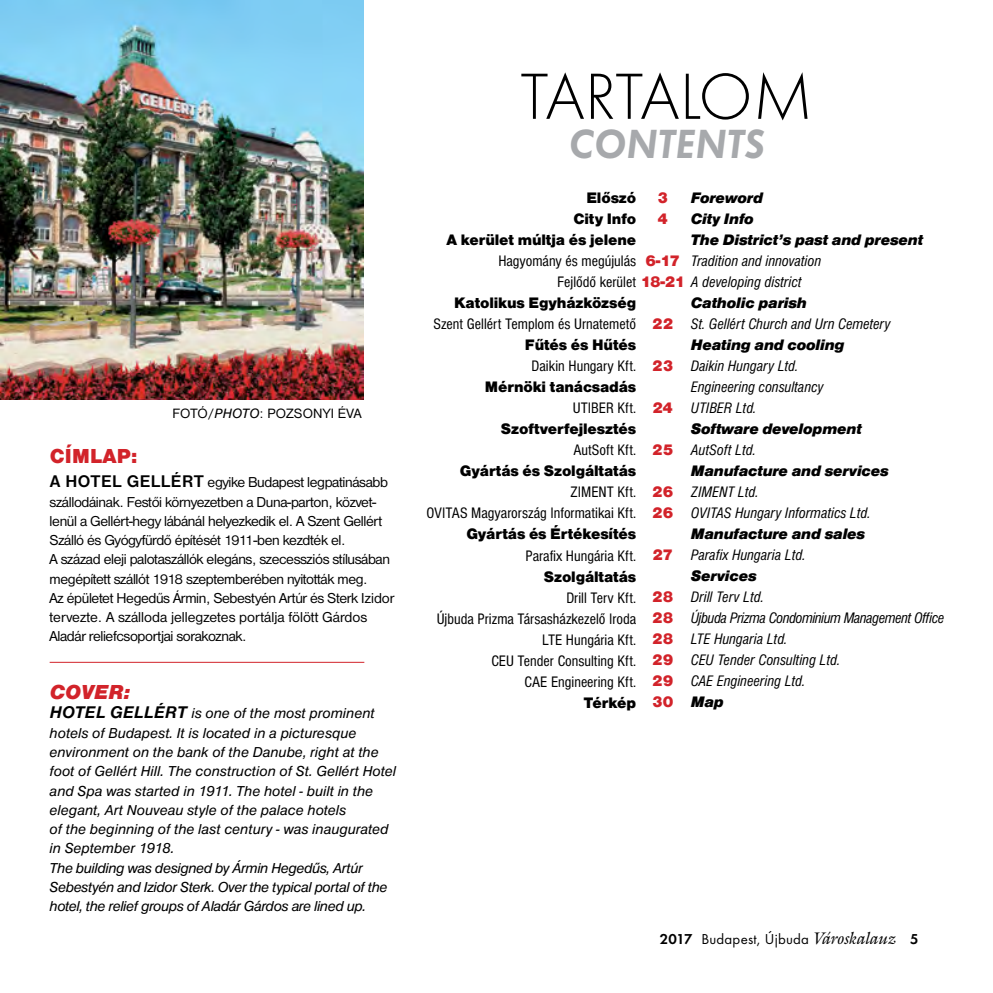
<style>
.page{position:relative;width:993px;height:993px;background:#fff}
.page>*{position:absolute;margin:0;border:0;box-sizing:border-box;transform-origin:0 0}
.t1{font:67.55px "Futura Lig";letter-spacing:-.01em;color:#000}
.t2{font:italic 42.18px "Futura Dem";color:#a7a9ac}
.t3{font:21px "Nimbus Sans DOT Blac";letter-spacing:.01em;color:#d2232a}
.t4{font:21px "Nimbus Sans DOT Blac Ital";letter-spacing:.01em;color:#d2232a}
.t5{font:italic condensed 15.75px/21px "Nimbus Sans DOT";color:#000}
.t6{font:condensed 15.75px "Nimbus Sans DOT";color:#000}
.t7{font:15.75px "Nimbus Sans DOT Blac";letter-spacing:-.01em;color:#000}
.t8{font:15.75px/21px "Nimbus Sans DOT Blac Ital";letter-spacing:-.01em;color:#000}
.t9{font:15.75px/21px "Nimbus Sans DOT Blac";letter-spacing:-.015em;color:#d2232a}
.t10{font:italic 14.88px/19.2px "Nimbus Sans DOT";color:#000}
.t11{font:14.88px/19.2px "Nimbus Sans DOT";letter-spacing:-.025em;color:#000}
.t12{font:14.88px "Futura Reg";letter-spacing:.015em;color:#000}
.t13{font:14px "Nimbus Sans DOT";letter-spacing:.015em;color:#000}
.s1{font-style:italic}
.s2{font-weight:700;font-size:17.5px}
.s3{font-style:normal}
.s4{font-family:"Nimbus Sans DOT Blac";font-style:normal;font-stretch:normal;color:#d2232a}
.s5{font-family:"Nimbus Sans DOT";font-style:italic;font-stretch:condensed}
.s6{font-family:"Nimbus Sans DOT Blac Ital";font-style:normal;font-stretch:normal}
.s7{font-family:"Futura Dem"}
.s8{font-family:"Galliard HU Italic";font-size:16.62px}
</style>
<div class="page">
<hr style="left:50px;top:661px;width:314px;height:1px;background:#d2232a">
<img style="left:0;top:0;width:363px;height:399px">
<p class="t13" style="left:172px;top:405px;width:190px">FOTÓ/<span class="s1">PHOTO</span>: Pozso nyi Éva</p>
<p class="t3" style="left:50px;top:443px;width:89px">Címlap:</p>
<p class="t11" style="left:50px;top:472px;width:346px"><span class="s2">A HOTEL GELLÉRT</span> egyike Budapest legpatinásabb szállodáinak. Festői környezetben a Duna-parton, közvet&shy;lenül a Gellért-hegy lábánál helyezkedik el. A Szent Gellért Szálló és Gyógyfürdő építését 1911-ben kezdték el.<br>A század eleji palotaszállók elegáns, szecessziós stílusában megépített szállót 1918 szeptemberében nyitották meg.<br>Az épületet Hegedűs Ármin, Sebestyén Artúr és Sterk Izidor tervezte. A szálloda jellegzetes portálja fölött Gárdos Aladár reliefcsoportjai sorakoznak.</p>
<p class="t4" style="left:50px;top:679px;width:82px">cover:</p>
<p class="t10" style="left:50px;top:703px;width:348px"><span class="s2">HOTEL GELLÉRT</span> is one of the most prominent hotels of Budapest. It is located in a picturesque environment on the bank of the Danube, right at the foot of Gellért Hill. The construction of St. Gellért Hotel and Spa was started in 1911. The hotel - built in the elegant, Art Nouveau style of the palace hotels<br>of the beginning of the last century - was inaugurated in September 1918.<br>The building was designed by Ármin Hegedűs, Artúr Sebestyén and Izidor Sterk. Over the typical portal of the hotel, the relief groups of Aladár Gárdos are lined up.</p>
<p class="t1" style="left:520px;top:58px;width:294px">TARTALOM</p>
<p class="t2" style="left:568px;top:119px;width:197px">CONTENTS</p>
<p class="t7" style="left:586px;top:189px;width:51px">Előszó</p>
<p class="t7" style="left:573px;top:210px;width:64px">City Info</p>
<p class="t7" style="left:446px;top:231px;width:191px">A kerület múltja és jelene</p>
<p class="t6" style="left:498px;top:252px;width:139px">Hagyomány és megújulás</p>
<p class="t5" style="left:557px;top:272px;width:245px"><span class="s3">Fejlődő kerület</span> <span class="s4">18-21</span> A developing district</p>
<p class="t7" style="left:454px;top:294px;width:183px">Katolikus Egyházközség</p>
<p class="t6" style="left:433px;top:315px;width:204px">Szent Gellért Templom és Urnatemető</p>
<p class="t7" style="left:525px;top:336px;width:113px">Fűtés és Hűtés</p>
<p class="t6" style="left:531px;top:357px;width:106px">Daikin Hungary Kft.</p>
<p class="t7" style="left:485px;top:378px;width:153px">Mérnöki tanácsadás</p>
<p class="t6" style="left:572px;top:399px;width:65px">UTIBER Kft.</p>
<p class="t7" style="left:501px;top:420px;width:137px">Szoftverfejlesztés</p>
<p class="t6" style="left:573px;top:441px;width:64px">AutSoft Kft.</p>
<p class="t7" style="left:460px;top:462px;width:178px">Gyártás és Szolgáltatás</p>
<p class="t6" style="left:570px;top:483px;width:67px">ZIMENT Kft.</p>
<p class="t6" style="left:426px;top:504px;width:211px">OVITAS Magyarország Informatikai Kft.</p>
<p class="t7" style="left:466px;top:525px;width:171px">Gyártás és Értékesítés</p>
<p class="t6" style="left:525px;top:546px;width:112px">Parafix Hungária Kft.</p>
<p class="t7" style="left:543px;top:567px;width:94px">Szolgáltatás</p>
<p class="t6" style="left:566px;top:588px;width:71px">Drill Terv Kft.</p>
<p class="t6" style="left:436px;top:609px;width:201px">Újbuda Prizma Társasházkezelő Iroda</p>
<p class="t6" style="left:542px;top:630px;width:96px">LTE Hungária Kft.</p>
<p class="t6" style="left:491px;top:651px;width:146px">CEU Tender Consulting Kft.</p>
<p class="t6" style="left:524px;top:672px;width:113px">CAE Engineering Kft.</p>
<p class="t7" style="left:583px;top:693px;width:54px">Térkép</p>
<p class="t9" style="left:657px;top:187px;width:12px">3<br>4</p>
<p class="t9" style="left:645px;top:250px;width:36px">6-17</p>
<p class="t8" style="left:690px;top:187px;width:234px">Foreword<br>City Info<br>The District’s past and present<br><span class="s5">Tradition and innovation</span></p>
<p class="t5" style="left:690px;top:293px;width:255px"><span class="s6">Catholic parish<br></span>St. Gellért Church and Urn Cemetery<br><span class="s6">Heating and cooling<br></span>Daikin Hungary Ltd.<br>Engineering consultancy<br>UTIBER Ltd.<br><span class="s6">Software development<br></span>AutSoft Ltd.<br><span class="s6">Manufacture and services<br></span>ZIMENT Ltd.<br>OVITAS Hungary Informatics Ltd.<br><span class="s6">Manufacture and sales<br></span>Parafix Hungaria Ltd.<br><span class="s6">Services<br></span>Drill Terv Ltd.<br>Újbuda Prizma Condominium Management Office<br>LTE Hungaria Ltd.<br>CEU Tender Consulting Ltd.<br>CAE Engineering Ltd.<br><span class="s6">Map</span></p>
<p class="t9" style="left:652px;top:313px;width:23px">22</p>
<p class="t9" style="left:652px;top:355px;width:23px">23</p>
<p class="t9" style="left:652px;top:397px;width:22px">24</p>
<p class="t9" style="left:652px;top:439px;width:23px">25</p>
<p class="t9" style="left:652px;top:481px;width:23px">26<br>26</p>
<p class="t9" style="left:652px;top:544px;width:22px">27</p>
<p class="t9" style="left:652px;top:586px;width:23px;text-align:justify">28<br>28<br>28<br>29<br>29<br>30</p>
<p class="t12" style="left:659px;top:930px;width:260px"><span class="s7">2017</span> Budapest, Újbuda <span class="s8">Városkalauz</span> <span class="s7">5</span></p>
</div>
